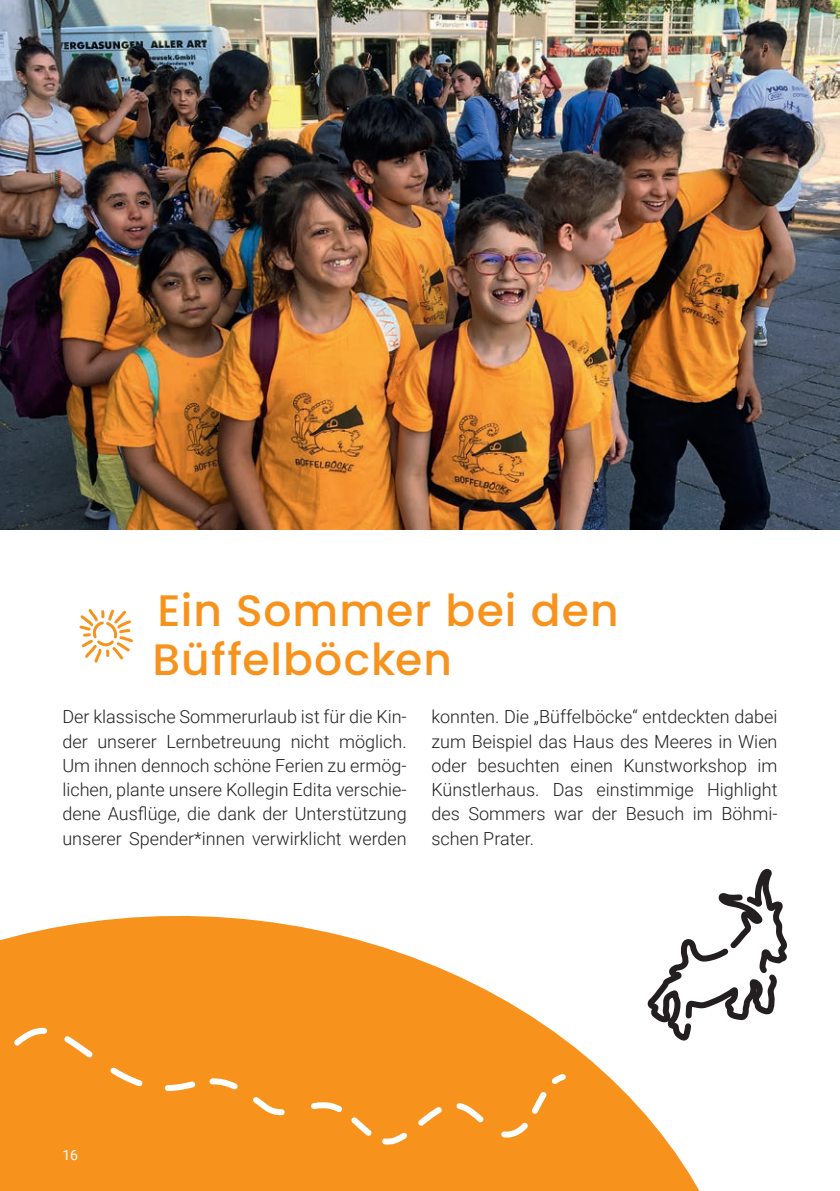
<style>
.page{position:relative;width:840px;height:1191px;background:#fff}
.page>*{position:absolute;margin:0;border:0;box-sizing:border-box;transform-origin:0 0}
.t1{font:500 44px/48.6px "Poppins";letter-spacing:.025em;color:#f7931d}
.t2{font:300 18px/24.2px "Roboto";color:#231f20;text-align:justify}
.t3{font:14px "Roboto";color:#fff}
</style>
<div class="page">
<img style="left:0;top:0;width:839px;height:529px">
<svg style="left:0;top:915px;width:643px;height:276px;fill:#f7931d"></svg>
<svg style="left:643px;top:869px;width:144px;height:322px"></svg>
<svg style="left:79px;top:609px;width:54px;height:54px"></svg>
<div style="left:0;top:1023px;width:570px;height:168px;background:#f7931d"></div>
<h1 class="t1" style="left:152px;top:587px;width:467px">Ein Sommer bei den<br>Büffelböcken</h1>
<p class="t2" style="left:62px;top:704px;width:346px">Der klassische Sommerurlaub ist für die Kin&shy;der unserer Lernbetreuung nicht möglich.<br>Um ihnen dennoch schöne Ferien zu ermög&shy;lichen, plante unsere Kollegin Edita verschie&shy;dene Ausflüge, die dank der Unterstützung unserer Spender*innen verwirklicht werden</p>
<p class="t2" style="left:431px;top:704px;width:347px">konnten. Die „Büffelböcke“ entdeckten dabei zum Beispiel das Haus des Meeres in Wien oder besuchten einen Kunstworkshop im Künstlerhaus. Das einstimmige Highlight des Sommers war der Besuch im Böhmi&shy;schen Prater.</p>
<p class="t3" style="left:62px;top:1145px;width:17px">16</p>
</div>
